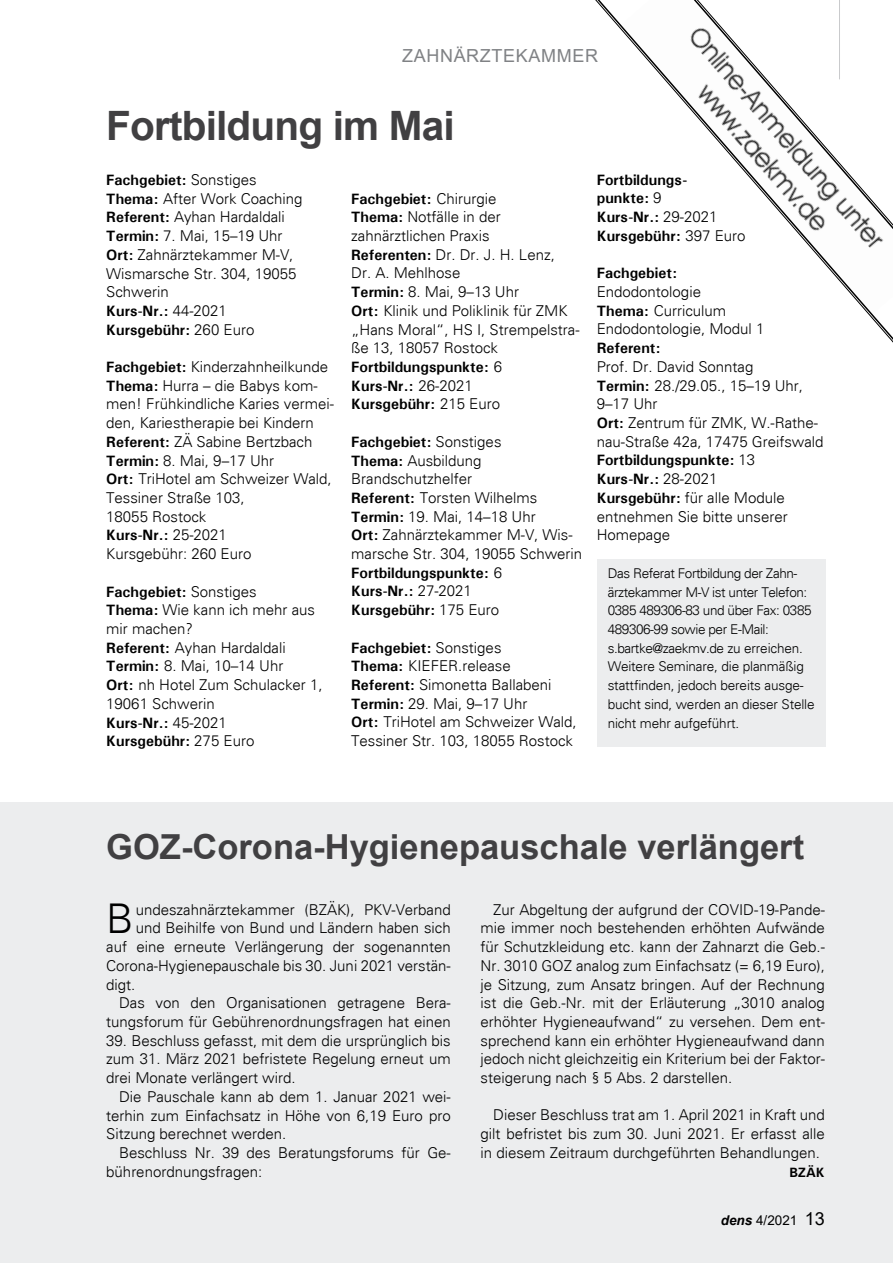
<style>
.page{position:relative;width:893px;height:1263px;background:#fff}
.page>*{position:absolute;margin:0;border:0;box-sizing:border-box;transform-origin:0 0}
.t1{font:300 41.1px "Univers";color:#000}
.t2{font:700 40.5px "Arial";letter-spacing:-.02em;color:#414042}
.t3{font:700 34.5px "Arial";color:#414042}
.t4{font:18px "Arial";letter-spacing:.035em;color:#808285}
.t5{font:300 15px/18.8px "Univers";color:#000}
.t6{font:700 15px/18.8px "Univers";color:#000}
.t7{font:300 13.5px/18.8px "Univers";letter-spacing:-.01em;color:#000}
.t8{font:13.5px "Arial";color:#000}
.t9{font:700 13.5px "Univers";color:#000}
.s1{font-weight:700}
.s2{font-weight:300}
.s3{font-weight:700;font-style:italic}
.s4{font-size:18px}
</style>
<div class="page">
<div style="left:0;top:802px;width:893px;height:461px;background:#ecedee"></div>
<svg style="left:595px;top:0;width:298px;height:343px"></svg>
<div style="left:597px;top:559px;width:228px;height:187px;background:#ecedee"></div>
<p class="t4" style="left:402px;top:43px;width:197px">ZAHNÄRZTEKAMMER</p>
<h2 class="t2" style="left:106px;top:97px;width:350px">Fortbildung im Mai</h2>
<p class="t5" style="left:106px;top:170px;width:198px"><span class="s1">Fachgebiet:</span> Sonstiges<br><span class="s1">Thema:</span> After Work Coaching<br><span class="s1">Referent:</span> Ayhan Hardaldali<br><span class="s1">Termin:</span> 7. Mai, 15–19 Uhr<br><span class="s1">Ort:</span> Zahnärztekammer M-V,<br>Wismarsche Str. 304, 19055<br>Schwerin<br><span class="s1">Kurs-Nr.:</span> 44-2021<br><span class="s1">Kursgebühr:</span> 260 Euro</p>
<p class="t5" style="left:106px;top:357px;width:229px"><span class="s1">Fachgebiet:</span> Kinderzahnheilkunde<br><span class="s1">Thema:</span> Hurra – die Babys kom&shy;men! Frühkindliche Karies vermei&shy;den, Kariestherapie bei Kindern<br><span class="s1">Referent:</span> ZÄ Sabine Bertzbach<br><span class="s1">Termin:</span> 8. Mai, 9–17 Uhr<br><span class="s1">Ort:</span> TriHotel am Schweizer Wald,<br>Tessiner Straße 103,<br>18055 Rostock<br><span class="s1">Kurs-Nr.:</span> 25-2021<br>Kursgebühr: 260 Euro</p>
<p class="t5" style="left:106px;top:582px;width:218px"><span class="s1">Fachgebiet:</span> Sonstiges<br><span class="s1">Thema:</span> Wie kann ich mehr aus mir machen?<br><span class="s1">Referent:</span> Ayhan Hardaldali<br><span class="s1">Termin:</span> 8. Mai, 10–14 Uhr<br><span class="s1">Ort:</span> nh Hotel Zum Schulacker 1,<br>19061 Schwerin<br><span class="s1">Kurs-Nr.:</span> 45-2021<br><span class="s1">Kursgebühr:</span> 275 Euro</p>
<p class="t5" style="left:351px;top:189px;width:230px"><span class="s1">Fachgebiet:</span> Chirurgie<br><span class="s1">Thema:</span> Notfälle in der zahnärztlichen Praxis<br><span class="s1">Referenten:</span> Dr. Dr. J. H. Lenz,<br>Dr. A. Mehlhose<br><span class="s1">Termin:</span> 8. Mai, 9–13 Uhr<br><span class="s1">Ort:</span> Klinik und Poliklinik für ZMK „Hans Moral“, HS I, Strempelstra&shy;ße 13, 18057 Rostock<br><span class="s1">Fortbildungspunkte:</span> 6<br><span class="s1">Kurs-Nr.:</span> 26-2021<br><span class="s1">Kursgebühr:</span> 215 Euro</p>
<p class="t5" style="left:351px;top:432px;width:232px"><span class="s1">Fachgebiet:</span> Sonstiges<br><span class="s1">Thema:</span> Ausbildung<br>Brandschutzhelfer<br><span class="s1">Referent:</span> Torsten Wilhelms<br><span class="s1">Termin:</span> 19. Mai, 14–18 Uhr<br><span class="s1">Ort:</span> Zahnärztekammer M-V, Wis&shy;marsche Str. 304, 19055 Schwerin<br><span class="s1">Fortbildungspunkte:</span> 6<br><span class="s1">Kurs-Nr.:</span> 27-2021<br><span class="s1">Kursgebühr:</span> 175 Euro</p>
<p class="t5" style="left:351px;top:638px;width:227px"><span class="s1">Fachgebiet:</span> Sonstiges<br><span class="s1">Thema:</span> KIEFER.release<br><span class="s1">Referent:</span> Simonetta Ballabeni<br><span class="s1">Termin:</span> 29. Mai, 9–17 Uhr<br><span class="s1">Ort:</span> TriHotel am Schweizer Wald,<br>Tessiner Str. 103, 18055 Rostock</p>
<p class="t6" style="left:597px;top:170px;width:150px">Fortbildungs-<br>punkte: <span class="s2">9<br></span>Kurs-Nr.: <span class="s2">29-2021<br></span>Kursgebühr: <span class="s2">397 Euro</span></p>
<p class="t6" style="left:597px;top:264px;width:82px">Fachgebiet:</p>
<p class="t5" style="left:597px;top:282px;width:169px">Endodontologie<br><span class="s1">Thema:</span> Curriculum<br>Endodontologie, Modul 1</p>
<p class="t6" style="left:597px;top:338px;width:65px">Referent:</p>
<p class="t5" style="left:597px;top:357px;width:228px">Prof. Dr. David Sonntag<br><span class="s1">Termin:</span> 28./29.05., 15–19 Uhr,<br>9–17 Uhr<br><span class="s1">Ort:</span> Zentrum für ZMK, W.-Rathe&shy;nau-Straße 42a, 17475 Greifswald<br><span class="s1">Fortbildungspunkte:</span> 13<br><span class="s1">Kurs-Nr.:</span> 28-2021<br><span class="s1">Kursgebühr:</span> für alle Module entnehmen Sie bitte unserer<br>Homepage</p>
<p class="t7" style="left:608px;top:564px;width:208px">Das Referat Fortbildung der Zahn&shy;ärztekammer M-V ist unter Telefon:<br>0385 489306-83 und über Fax: 0385<br>489306-99 sowie per E-Mail: s.bartke@zaekmv.de zu erreichen.<br>Weitere Seminare, die planmäßig stattfinden, jedoch bereits ausge&shy;bucht sind, werden an dieser Stelle nicht mehr aufgeführt.</p>
<h3 class="t3" style="left:106px;top:822px;width:699px">GOZ-Corona-Hygienepauschale verlängert</h3>
<h1 class="t1" style="left:106px;top:894px;width:29px">B</h1>
<p class="t5" style="left:136px;top:900px;width:316px">undeszahnärztekammer (BZÄK), PKV-Verband</p>
<p class="t5" style="left:136px;top:919px;width:316px">und Beihilfe von Bund und Ländern haben sich</p>
<p class="t5" style="left:106px;top:937px;width:346px">auf eine erneute Verlängerung der sogenannten</p>
<p class="t5" style="left:106px;top:956px;width:346px">Corona-Hygienepauschale bis 30. Juni 2021 verstän-</p>
<p class="t5" style="left:106px;top:975px;width:31px">digt.</p>
<p class="t5" style="left:119px;top:993px;width:333px">Das von den Organisationen getragene Bera-</p>
<p class="t5" style="left:106px;top:1012px;width:346px">tungsforum für Gebührenordnungsfragen hat einen</p>
<p class="t5" style="left:106px;top:1031px;width:346px;text-align:justify">39. Beschluss gefasst, mit dem die ursprünglich bis zum 31. März 2021 befristete Regelung erneut um drei Monate verlängert wird.</p>
<p class="t5" style="left:106px;top:1087px;width:346px;text-align:justify;text-indent:13px">Die Pauschale kann ab dem 1. Januar 2021 wei&shy;terhin zum Einfachsatz in Höhe von 6,19 Euro pro Sitzung berechnet werden.</p>
<p class="t5" style="left:106px;top:1143px;width:346px;text-indent:13px">Beschluss Nr. 39 des Beratungsforums für Ge&shy;bührenordnungsfragen:</p>
<p class="t5" style="left:480px;top:900px;width:346px;text-align:justify;text-indent:13px">Zur Abgeltung der aufgrund der COVID-19-Pande&shy;mie immer noch bestehenden erhöhten Aufwände für Schutzkleidung etc. kann der Zahnarzt die Geb.- Nr. 3010 GOZ analog zum Einfachsatz (= 6,19 Euro), je Sitzung, zum Ansatz bringen. Auf der Rechnung ist die Geb.-Nr. mit der Erläuterung „3010 analog erhöhter Hygieneaufwand“ zu versehen. Dem ent&shy;sprechend kann ein erhöhter Hygieneaufwand dann jedoch nicht gleichzeitig ein Kriterium bei der Faktor&shy;steigerung nach § 5 Abs. 2 darstellen.</p>
<p class="t5" style="left:480px;top:1106px;width:346px;text-align:justify;text-indent:13px">Dieser Beschluss trat am 1. April 2021 in Kraft und gilt befristet bis zum 30. Juni 2021. Er erfasst alle in diesem Zeitraum durchgeführten Behandlungen.</p>
<p class="t9" style="left:789px;top:1164px;width:37px">BZÄK</p>
<p class="t8" style="left:721px;top:1211px;width:106px"><span class="s3">dens</span> 4/2021 <span class="s4">13</span></p>
</div>
